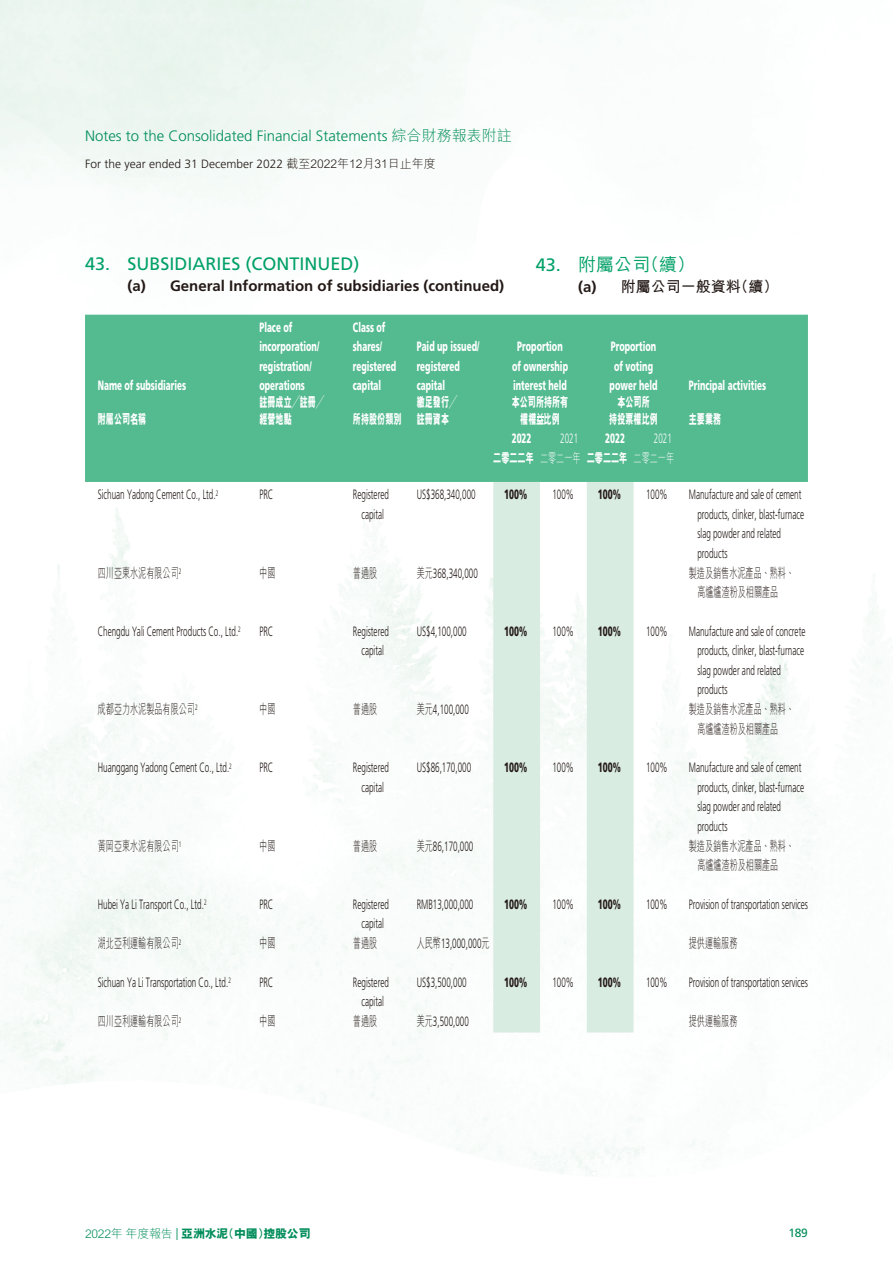
<style>
.page{position:relative;width:893px;height:1263px;background:#fff}
.page>*{position:absolute;margin:0;border:0;box-sizing:border-box;transform-origin:0 0}
.t1{font:18px "Frutiger LT Std";color:#00a068}
.t2{font:18px "M Hei HK Medium E Ten B5 H";color:#00a068}
.t3{font:300 15px "Frutiger LT Std";color:#008d5a}
.t4{font:700 15px "Frutiger LT Std";color:#231916}
.t5{font:15px "M Hei HK Bold E Ten B5 H";color:#231916}
.t6{font:300 13.5px/19.5px "Frutiger LT Std";color:#231916;text-align:center;scale:.6 1}
.t7{font:900 13.5px/19.5px "Frutiger LT Std";color:#fff;scale:.6 1}
.t8{font:13.5px/19.5px "M Hei HK Light E Ten B5 H";color:#231916;text-align:center;scale:.6 1}
.t9{font:13.5px/16.5px "M Hei HK Xbold E Ten B5 H";color:#fff;scale:.6 1}
.t10{font:900 13.5px "Frutiger LT Std";color:#231916;scale:.6 1}
.t11{font:300 13.5px "Frutiger LT Std";color:#fff;scale:.6 1}
.t12{font:300 12px "Frutiger LT Std";color:#231916}
.t13{font:12px "M Hei HK Xbold E Ten B5 H";letter-spacing:-.02em;color:#008d5a}
.t14{font:12px "Frutiger LT Std";color:#008d5a}
.s1{font-family:"M Hei HK Light E Ten B5 H";font-weight:400}
.s2{font-family:"Frutiger LT Std"}
.s3{font-family:"Frutiger LT Std";font-weight:700}
.s4{font-family:"M Hei HK Light E Ten B5 H"}
.s5{font-family:"Frutiger LT Std";font-weight:300}
</style>
<div class="page">
<div style="left:85px;top:315px;width:723px;height:167px;background:#54ba90"></div>
<svg style="left:493px;top:482px;width:141px;height:550px;fill:#d9ece1"></svg>
<svg style="left:536px;top:413px;width:8px;height:12px"></svg>
<p class="t3" style="left:85px;top:128px;width:428px">Notes to the Consolidated Financial Statements <span class="s1">綜合財務報表附註</span></p>
<p class="t12" style="left:85px;top:158px;width:352px">For the year ended 31 December 2022 <span class="s1">截至2022年12月31日止年度</span></p>
<h1 class="t1" style="left:85px;top:255px;width:276px">43. SUBSIDIARIES (CONTINUED)</h1>
<p class="t4" style="left:128px;top:279px;width:378px">(a) General Information of subsidiaries (continued)</p>
<h1 class="t2" style="left:536px;top:258px;width:161px"><span class="s2">43.</span> 附屬公司（續）</h1>
<p class="t5" style="left:578px;top:281px;width:202px"><span class="s3">(a)</span> 附屬公司一般資料（續）</p>
<p class="t7" style="left:98px;top:377px;width:149px">Name of subsidiaries</p>
<p class="t9" style="left:98px;top:412px;width:83px">附屬公司名稱</p>
<p class="t7" style="left:259px;top:318px;width:101px">Place of incorporation/ registration/ operations</p>
<p class="t7" style="left:353px;top:318px;width:74px">Class of shares/ registered capital</p>
<p class="t9" style="left:259px;top:396px;width:110px">註冊成立╱註冊╱經營地點</p>
<p class="t9" style="left:353px;top:412px;width:82px">所持股份類別</p>
<p class="t7" style="left:417px;top:338px;width:106px">Paid up issued/ registered capital</p>
<p class="t7" style="left:512px;top:338px;width:95px;text-align:center">Proportion of ownership interest held</p>
<p class="t7" style="left:610px;top:338px;width:81px;text-align:center">Proportion of voting power held</p>
<p class="t9" style="left:417px;top:396px;width:69px">繳足發行╱註冊資本</p>
<p class="t9" style="left:512px;top:396px;width:96px;text-align:center">本公司所持所有權權 比例</p>
<p class="t9" style="left:609px;top:396px;width:82px;text-align:center">本公司所<br>持投票權比例</p>
<p class="t7" style="left:512px;top:429px;width:35px">2022</p>
<p class="t11" style="left:560px;top:432px;width:32px">2021</p>
<p class="t7" style="left:605px;top:429px;width:35px">2022</p>
<p class="t11" style="left:654px;top:432px;width:32px">2021</p>
<p class="t9" style="left:493px;top:451px;width:303px">二零二二年 <span class="s4">二零二一年</span> 二零二二年 <span class="s4">二零二一年</span></p>
<p class="t7" style="left:689px;top:377px;width:130px">Principal activities</p>
<p class="t9" style="left:689px;top:412px;width:56px">主要業務</p>
<p class="t6" style="left:98px;top:485px;width:202px">Sichuan Yadong Cement Co., Ltd.<sup>2</sup></p>
<p class="t6" style="left:259px;top:485px;width:25px">PRC</p>
<p class="t6" style="left:353px;top:485px;width:62px">Registered capital</p>
<p class="t6" style="left:417px;top:485px;width:100px">US$368,340,000</p>
<p class="t10" style="left:504px;top:488px;width:40px">100%</p>
<p class="t6" style="left:552px;top:485px;width:38px">100%</p>
<p class="t10" style="left:598px;top:488px;width:40px">100%</p>
<p class="t6" style="left:646px;top:485px;width:38px">100%</p>
<p class="t6" style="left:697px;top:485px;width:179px;text-align:left;text-indent:-9px">Manufacture and sale of cement products, clinker, blast-furnace slag powder and related products</p>
<p class="t8" style="left:98px;top:565px;width:141px">四川亞東水泥有限公司<sup>2</sup></p>
<p class="t8" style="left:259px;top:565px;width:29px">中國</p>
<p class="t8" style="left:353px;top:565px;width:42px">普通股</p>
<p class="t6" style="left:417px;top:564px;width:104px"><span class="s1">美元</span>368,340,000</p>
<p class="t8" style="left:689px;top:565px;width:177px">製造及銷售水泥產品、熟料、高爐爐渣粉及相關產品</p>
<p class="t6" style="left:98px;top:622px;width:240px">Chengdu Yali Cement Products Co., Ltd.<sup>2</sup></p>
<p class="t6" style="left:259px;top:622px;width:25px">PRC</p>
<p class="t6" style="left:353px;top:622px;width:62px">Registered capital</p>
<p class="t6" style="left:417px;top:622px;width:85px">US$4,100,000</p>
<p class="t10" style="left:504px;top:624px;width:40px">100%</p>
<p class="t6" style="left:552px;top:622px;width:38px">100%</p>
<p class="t10" style="left:598px;top:624px;width:40px">100%</p>
<p class="t6" style="left:646px;top:622px;width:38px">100%</p>
<p class="t6" style="left:697px;top:622px;width:182px;text-align:left;text-indent:-9px">Manufacture and sale of concrete products, clinker, blast-furnace slag powder and related products</p>
<p class="t8" style="left:98px;top:701px;width:168px">成都亞力水泥製品有限公司<sup>2</sup></p>
<p class="t8" style="left:259px;top:701px;width:29px">中國</p>
<p class="t8" style="left:353px;top:701px;width:42px">普通股</p>
<p class="t6" style="left:417px;top:700px;width:89px"><span class="s1">美元</span>4,100,000</p>
<p class="t8" style="left:689px;top:701px;width:177px">製造及銷售水泥產品、熟料、高爐爐渣粉及相關產品</p>
<p class="t6" style="left:98px;top:758px;width:225px">Huanggang Yadong Cement Co., Ltd.<sup>2</sup></p>
<p class="t6" style="left:259px;top:758px;width:25px">PRC</p>
<p class="t6" style="left:353px;top:758px;width:62px">Registered capital</p>
<p class="t6" style="left:417px;top:758px;width:92px">US$86,170,000</p>
<p class="t10" style="left:504px;top:761px;width:40px">100%</p>
<p class="t6" style="left:552px;top:758px;width:38px">100%</p>
<p class="t10" style="left:598px;top:761px;width:40px">100%</p>
<p class="t6" style="left:646px;top:758px;width:38px">100%</p>
<p class="t6" style="left:697px;top:758px;width:179px;text-align:left;text-indent:-9px">Manufacture and sale of cement products, clinker, blast-furnace slag powder and related products</p>
<p class="t8" style="left:98px;top:838px;width:141px">黃岡亞東水泥有限公司<sup>1</sup></p>
<p class="t8" style="left:259px;top:838px;width:29px">中國</p>
<p class="t8" style="left:353px;top:838px;width:42px">普通股</p>
<p class="t6" style="left:417px;top:837px;width:96px"><span class="s1">美元</span>86,170,000</p>
<p class="t8" style="left:689px;top:838px;width:177px">製造及銷售水泥產品、熟料、高爐爐渣粉及相關產品</p>
<p class="t6" style="left:98px;top:895px;width:183px">Hubei Ya Li Transport Co., Ltd.<sup>2</sup></p>
<p class="t6" style="left:259px;top:895px;width:25px">PRC</p>
<p class="t6" style="left:353px;top:895px;width:62px">Registered capital</p>
<p class="t6" style="left:417px;top:895px;width:96px">RMB13,000,000</p>
<p class="t10" style="left:504px;top:897px;width:40px">100%</p>
<p class="t6" style="left:552px;top:895px;width:38px">100%</p>
<p class="t10" style="left:598px;top:897px;width:40px">100%</p>
<p class="t6" style="left:646px;top:895px;width:37px">100%</p>
<p class="t6" style="left:689px;top:895px;width:200px">Provision of transportation services</p>
<p class="t8" style="left:98px;top:935px;width:141px">湖北亞利運輸有限公司<sup>2</sup></p>
<p class="t8" style="left:259px;top:935px;width:29px">中國</p>
<p class="t8" style="left:353px;top:935px;width:42px">普通股</p>
<p class="t6" style="left:417px;top:934px;width:123px"><span class="s1">人民幣</span>13,000,000<span class="s1">元</span></p>
<p class="t8" style="left:689px;top:935px;width:83px">提供運輸服務</p>
<p class="t6" style="left:98px;top:973px;width:223px">Sichuan Ya Li Transportation Co., Ltd.<sup>2</sup></p>
<p class="t6" style="left:259px;top:973px;width:25px">PRC</p>
<p class="t6" style="left:353px;top:973px;width:62px">Registered capital</p>
<p class="t6" style="left:417px;top:973px;width:85px">US$3,500,000</p>
<p class="t10" style="left:504px;top:975px;width:40px">100%</p>
<p class="t6" style="left:552px;top:973px;width:38px">100%</p>
<p class="t10" style="left:598px;top:975px;width:40px">100%</p>
<p class="t6" style="left:646px;top:973px;width:37px">100%</p>
<p class="t6" style="left:689px;top:973px;width:200px">Provision of transportation services</p>
<p class="t8" style="left:98px;top:1013px;width:141px">四川亞利運輸有限公司<sup>2</sup></p>
<p class="t8" style="left:259px;top:1013px;width:29px">中國</p>
<p class="t8" style="left:353px;top:1013px;width:42px">普通股</p>
<p class="t6" style="left:417px;top:1012px;width:89px"><span class="s1">美元</span>3,500,000</p>
<p class="t8" style="left:689px;top:1013px;width:82px">提供運輸服務</p>
<p class="t13" style="left:85px;top:1228px;width:227px"><span class="s4">2022年 年度報告</span> <span class="s5">|</span> 亞洲水泥（中國）控股公司</p>
<p class="t14" style="left:788px;top:1227px;width:21px">189</p>
</div>
